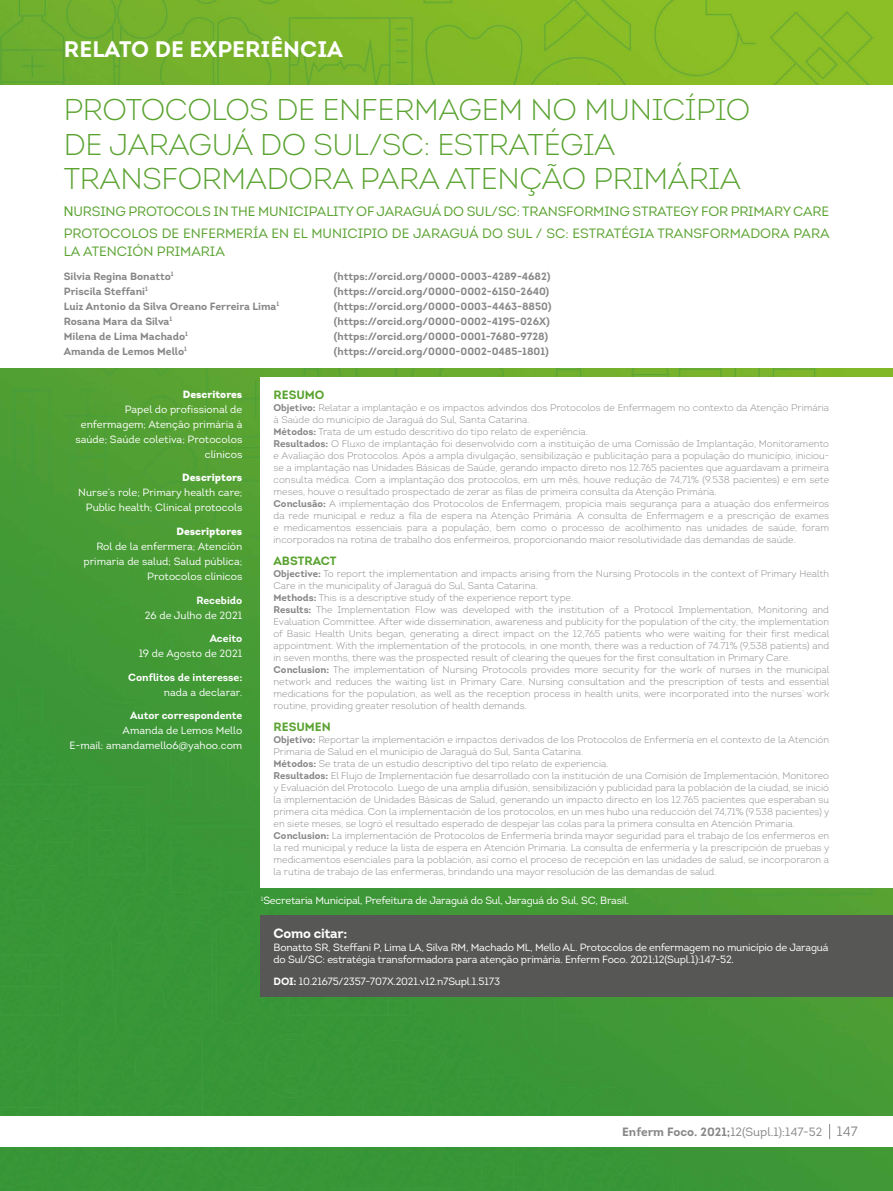
<style>
.page{position:relative;width:893px;height:1191px;background:#fff}
.page>*{position:absolute;margin:0;border:0;box-sizing:border-box;transform-origin:0 0}
.t1{font:30px/34.5px "Intro Light Caps";letter-spacing:-.01em;color:#5aa331}
.t2{font:700 22.5px "Intro";color:#fff}
.t3{font:13.5px/22.2px "Intro";letter-spacing:-.01em;color:#5aa331}
.t4{font:700 13.5px "Intro";letter-spacing:-.02em;color:#fff}
.t5{font:12px "Intro";color:#878787}
.t6{font:700 12px "Intro";color:#5aa331}
.t7{font:10.5px/15px "Intro";letter-spacing:-.01em;color:#fff;text-align:right}
.t8{font:700 10.5px "Intro";color:#878787}
.t9{font:700 10.5px "Intro";color:#fff}
.t10{font:900 10.5px "Intro";color:#fff}
.t11{font:300 9.75px/12px "Intro";color:#878787}
.s1{font-family:"Arial"}
.s2{font-weight:700}
.s3{font-size:13.5px}
</style>
<div class="page">
<img style="left:0;top:0;width:893px;height:1191px">
<div style="left:0;top:1117px;width:893px;height:30px;background:#fff"></div>
<div style="left:261px;top:377px;width:632px;height:511px;background:#fff"></div>
<div style="left:0;top:85px;width:893px;height:282px;background:#fff"></div>
<div style="left:261px;top:915px;width:632px;height:82px;background:#575756"></div>
<svg style="left:829px;top:1124px;width:1px;height:15px"></svg>
<h2 class="t2" style="left:64px;top:34px;width:280px">RELATO DE EXPERIÊNCIA</h2>
<h1 class="t1" style="left:64px;top:92px;width:688px">PROTOCOLOS DE ENFERMAGEM NO MUNICÍPIO<br>DE JARAGUÁ DO SUL/SC: ESTRATÉGIA<br>TRANSFORMADORA PARA ATENÇÃO PRIMÁRIA</h1>
<h3 class="t3" style="left:64px;top:200px;width:767px"><span class="s1">N</span>URSING PROTOCOLS IN THE MUNICIPALITY OF JARAGUÁ DO SUL/SC: TRANSFORMING STRATEGY FOR PRIMARY CARE<br>PROTOCOLOS DE ENFERMERÍA EN EL MUNICIPIO DE JARAGUÁ DO SUL / SC: ESTRATÉGIA TRANSFORMADORA PARA</h3>
<h3 class="t3" style="left:64px;top:240px;width:163px">LA ATENCIÓN PRIMARIA</h3>
<p class="t8" style="left:64px;top:269px;width:111px">Silvia Regina Bonatto<sup>1</sup></p>
<p class="t8" style="left:334px;top:269px;width:218px">(https://orcid.org/0000-0003-4289-4682)</p>
<p class="t8" style="left:64px;top:284px;width:86px">Priscila Steffani<sup>1</sup></p>
<p class="t8" style="left:334px;top:284px;width:217px">(https://orcid.org/0000-0002-6150-2640)</p>
<p class="t8" style="left:64px;top:299px;width:217px">Luiz Antonio da Silva Oreano Ferreira Lima<sup>1</sup></p>
<p class="t8" style="left:334px;top:299px;width:219px">(https://orcid.org/0000-0003-4463-8850)</p>
<p class="t8" style="left:64px;top:314px;width:110px">Rosana Mara da Silva<sup>1</sup></p>
<p class="t8" style="left:334px;top:314px;width:218px">(https://orcid.org/0000-0002-4195-026X)</p>
<p class="t8" style="left:64px;top:329px;width:126px">Milena de Lima Machado<sup>1</sup></p>
<p class="t8" style="left:334px;top:329px;width:216px">(https://orcid.org/0000-0001-7680-9728)</p>
<p class="t8" style="left:64px;top:344px;width:125px">Amanda de Lemos Mello<sup>1</sup></p>
<p class="t8" style="left:334px;top:344px;width:217px">(https://orcid.org/0000-0002-0485-1801)</p>
<p class="t10" style="left:183px;top:387px;width:61px">Descritores</p>
<p class="t7" style="left:75px;top:402px;width:168px">Papel do profissional de enfermagem; Atenção primária à saúde; Saúde coletiva; Protocolos clínicos</p>
<p class="t10" style="left:182px;top:471px;width:62px">Descriptors</p>
<p class="t7" style="left:78px;top:485px;width:166px">Nurse’s role; Primary health care;<br>Public health; Clinical protocols</p>
<p class="t10" style="left:177px;top:524px;width:67px">Descriptores</p>
<p class="t7" style="left:84px;top:539px;width:160px">Rol de la enfermera; Atención primaria de salud; Salud pública;<br>Protocolos clínicos</p>
<p class="t9" style="left:196px;top:593px;width:47px">Recebido</p>
<p class="t7" style="left:145px;top:607px;width:99px">26 de Julho de 2021</p>
<p class="t9" style="left:210px;top:631px;width:34px">Aceito</p>
<p class="t7" style="left:139px;top:646px;width:105px">19 de Agosto de 2021</p>
<p class="t9" style="left:128px;top:670px;width:116px">Conflitos de interesse:</p>
<p class="t7" style="left:164px;top:684px;width:80px">nada a declarar.</p>
<p class="t9" style="left:130px;top:708px;width:114px">Autor correspondente</p>
<p class="t7" style="left:70px;top:723px;width:174px">Amanda de Lemos Mello<br>E-mail: amandamello6@yahoo.com</p>
<p class="t6" style="left:274px;top:387px;width:52px">RESUMO</p>
<p class="t11" style="left:274px;top:401px;width:557px"><span class="s2">Objetivo:</span> Relatar a implantação e os impactos advindos dos Protocolos de Enfermagem no contexto da Atenção Primária à Saúde do município de Jaraguá do Sul, Santa Catarina.<br><span class="s2">Métodos:</span> Trata de um estudo descritivo do tipo relato de experiência.<br><span class="s2">Resultados:</span> O Fluxo de implantação foi desenvolvido com a instituição de uma Comissão de Implantação, Monitoramento e Avaliação dos Protocolos. Após a ampla divulgação, sensibilização e publicitação para a população do município, iniciou&shy;se a implantação nas Unidades Básicas de Saúde, gerando impacto direto nos 12.765 pacientes que aguardavam a primeira consulta médica. Com a implantação dos protocolos, em um mês, houve redução de 74,71% (9.538 pacientes) e em sete meses, houve o resultado prospectado de zerar as filas de primeira consulta da Atenção Primária.<br><span class="s2">Conclusão:</span> A implementação dos Protocolos de Enfermagem, propicia mais segurança para a atuação dos enfermeiros da rede municipal e reduz a fila de espera na Atenção Primária. A consulta de Enfermagem e a prescrição de exames e medicamentos essenciais para a população, bem como o processo de acolhimento nas unidades de saúde, foram incorporados na rotina de trabalho dos enfermeiros, proporcionando maior resolutividade das demandas de saúde.</p>
<p class="t6" style="left:274px;top:553px;width:65px">ABSTRACT</p>
<p class="t11" style="left:274px;top:567px;width:557px"><span class="s2">Objective:</span> To report the implementation and impacts arising from the Nursing Protocols in the context of Primary Health Care in the municipality of Jaraguá do Sul, Santa Catarina.<br><span class="s2">Methods:</span> This is a descriptive study of the experience report type.<br><span class="s2">Results:</span> The Implementation Flow was developed with the institution of a Protocol Implementation, Monitoring and Evaluation Committee. After wide dissemination, awareness and publicity for the population of the city, the implementation of Basic Health Units began, generating a direct impact on the 12,765 patients who were waiting for their first medical appointment. With the implementation of the protocols, in one month, there was a reduction of 74.71% (9,538 patients) and in seven months, there was the prospected result of clearing the queues for the first consultation in Primary Care.<br><span class="s2">Conclusion:</span> The implementation of Nursing Protocols provides more security for the work of nurses in the municipal network and reduces the waiting list in Primary Care. Nursing consultation and the prescription of tests and essential medications for the population, as well as the reception process in health units, were incorporated into the nurses’ work routine, providing greater resolution of health demands.</p>
<p class="t6" style="left:274px;top:719px;width:59px">RESUMEN</p>
<p class="t11" style="left:274px;top:733px;width:557px"><span class="s2">Objetivo:</span> Reportar la implementación e impactos derivados de los Protocolos de Enfermería en el contexto de la Atención Primaria de Salud en el municipio de Jaraguá do Sul, Santa Catarina.<br><span class="s2">Métodos:</span> Se trata de un estudio descriptivo del tipo relato de experiencia.<br><span class="s2">Resultados:</span> El Flujo de Implementación fue desarrollado con la institución de una Comisión de Implementación, Monitoreo y Evaluación del Protocolo. Luego de una amplia difusión, sensibilización y publicidad para la población de la ciudad, se inició la implementación de Unidades Básicas de Salud, generando un impacto directo en los 12.765 pacientes que esperaban su primera cita médica. Con la implementación de los protocolos, en un mes hubo una reducción del 74,71% (9.538 pacientes) y en siete meses, se logró el resultado esperado de despejar las colas para la primera consulta en Atención Primaria.<br><span class="s2">Conclusion:</span> La implementación de Protocolos de Enfermería brinda mayor seguridad para el trabajo de los enfermeros en la red municipal y reduce la lista de espera en Atención Primaria. La consulta de enfermería y la prescripción de pruebas y medicamentos esenciales para la población, así como el proceso de recepción en las unidades de salud, se incorporaron a la rutina de trabajo de las enfermeras, brindando una mayor resolución de las demandas de salud.</p>
<p class="t7" style="left:261px;top:893px;width:370px"><sup>1</sup>Secretaria Municipal, Prefeitura de Jaraguá do Sul, Jaraguá do Sul, SC, Brasil.</p>
<h3 class="t4" style="left:274px;top:925px;width:75px">Como citar:</h3>
<p class="t7" style="left:274px;top:941px;width:556px;line-height:12.6px;text-align:left">Bonatto SR, Steffani P, Lima LA, Silva RM, Machado ML, Mello AL. Protocolos de enfermagem no município de Jaraguá do Sul/SC: estratégia transformadora para atenção primária. Enferm Foco. 2021;12(Supl.1):147-52.</p>
<p class="t7" style="left:274px;top:973px;width:228px"><span class="s2">DOI:</span> 10.21675/2357-707X.2021.v12.n7Supl.1.5173</p>
<p class="t5" style="left:622px;top:1124px;width:237px"><span class="s2">Enferm Foco. 2021;</span>12(Supl.1):147-52 <span class="s3">147</span></p>
</div>
